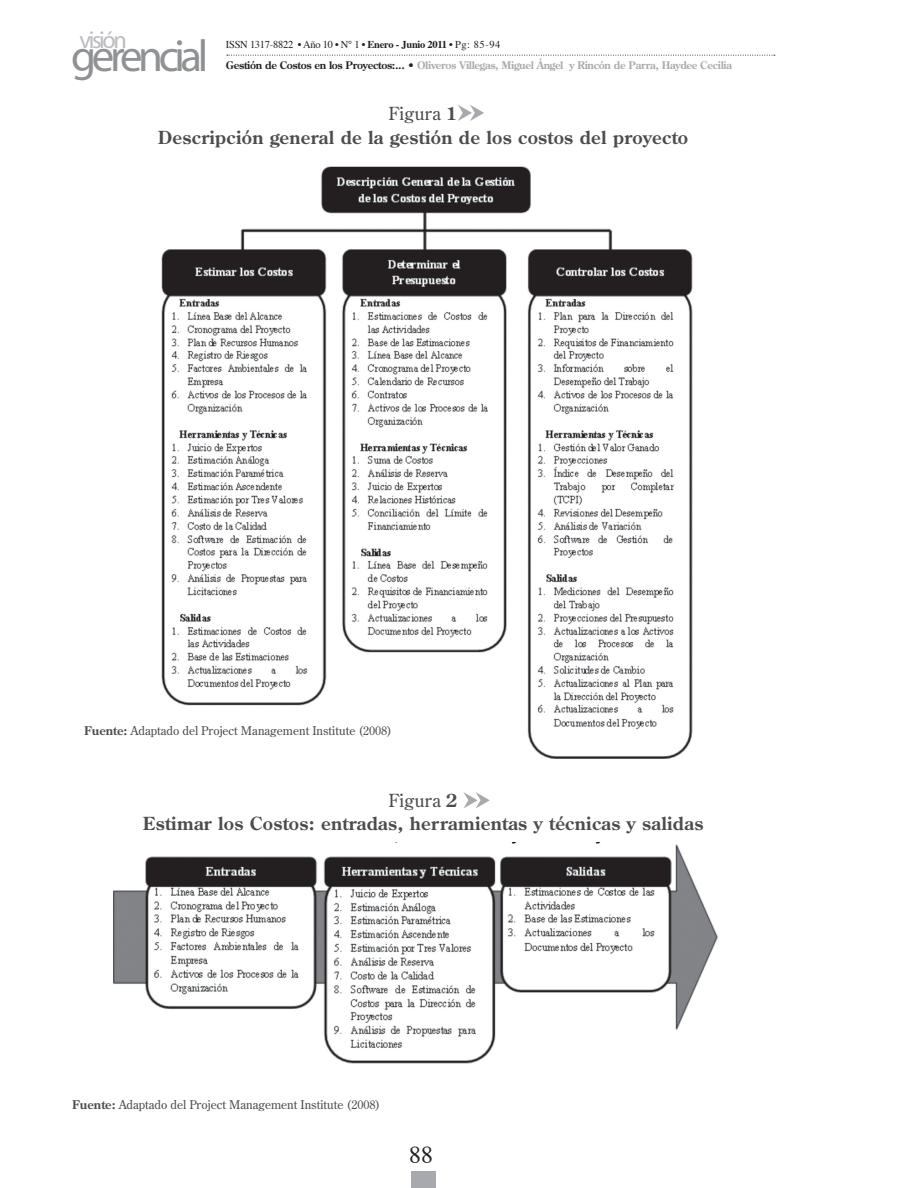
<style>
.page{position:relative;width:918px;height:1188px;background:#fff}
.page>*{position:absolute;margin:0;border:0;box-sizing:border-box;transform-origin:0 0}
.t1{font:44.85px "Myriad";letter-spacing:-.095em;color:#8f9194}
.t2{font:24.3px "Myriad";letter-spacing:-.095em;color:#bcbdc0}
.t3{font:24px "Times";color:#231f20}
.t4{font:700 18px/24px "Century Old Style Std";letter-spacing:.015em;color:#4b4c4d;text-align:center}
.t5{font:12px "Century Old Style Std";color:#4b4c4d}
.t6{font:700 10.5px "Century Old Style Std";letter-spacing:-.03em;color:#a8a9ad}
.t7{font:10.5px "Times";letter-spacing:-.025em;color:#231f20}
.s1{font-weight:700}
.s2{color:#231f20}
.s3{font-weight:400}
</style>
<div class="page">
<svg style="left:227px;top:55px;width:548px;height:1px"></svg>
<div style="left:411px;top:1171px;width:25px;height:17px;background:#a8a9ad"></div>
<img style="left:113px;top:843px;width:605px;height:221px">
<img style="left:161px;top:166px;width:532px;height:593px">
<svg style="left:458px;top:105px;width:26px;height:16px"></svg>
<svg style="left:463px;top:792px;width:27px;height:16px"></svg>
<h2 class="t2" style="left:79px;top:27px;width:49px">visión</h2>
<h1 class="t1" style="left:71px;top:34px;width:139px">gerencial</h1>
<p class="t7" style="left:226px;top:35px;width:276px">ISSN 1317-8822 • Año 10 • N° 1 • <span class="s1">Enero - Junio 2011</span> • Pg: 85-94</p>
<p class="t6" style="left:226px;top:58px;width:508px"><span class="s2">Gestión de Costos en los Proyectos:... •</span> Oliveros Villegas, Miguel Ángel y Rincón de Parra, Haydee Cecilia</p>
<p class="t4" style="left:158px;top:101px;width:532px"><span class="s3">Figura</span> 1<br>Descripción general de la gestión de los costos del proyecto</p>
<p class="t5" style="left:84px;top:722px;width:309px"><span class="s1">Fuente:</span> Adaptado del Project Management Institute (2008)</p>
<p class="t4" style="left:143px;top:788px;width:562px"><span class="s3">Figura</span> 2<br>Estimar los Costos: entradas, herramientas y técnicas y salidas</p>
<p class="t5" style="left:72px;top:1097px;width:309px"><span class="s1">Fuente:</span> Adaptado del Project Management Institute (2008)</p>
<h3 class="t3" style="left:409px;top:1132px;width:25px">88</h3>
</div>
